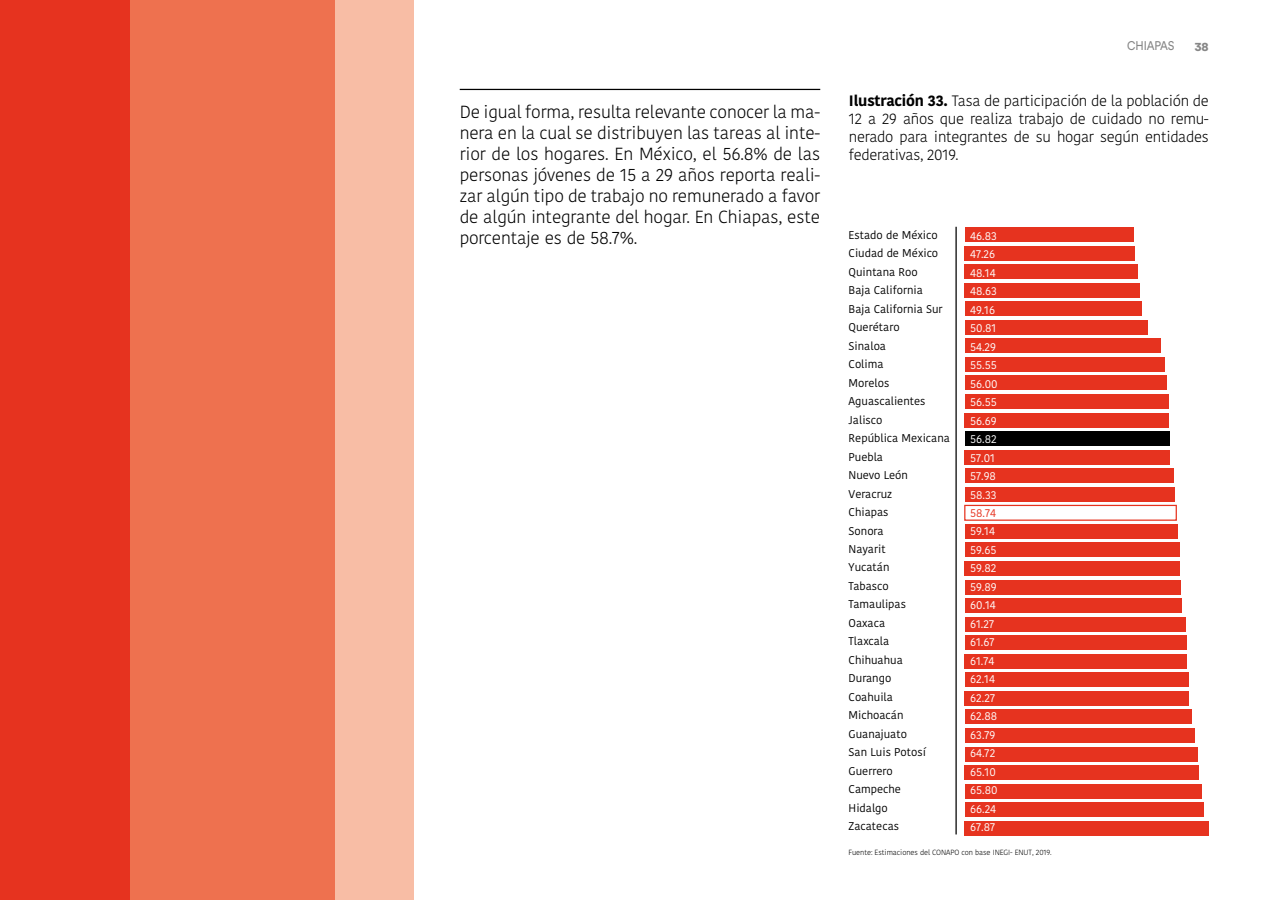
<style>
.page{position:relative;width:1280px;height:900px;background:#fff}
.page>*{position:absolute;margin:0;border:0;box-sizing:border-box;transform-origin:0 0}
.t1{font:300 17.5px/21px "Kohinoor Bangla";letter-spacing:-.01em;color:#000;text-align:justify}
.t2{font:300 15px/18px "Kohinoor Bangla";letter-spacing:-.02em;color:#000;text-align:justify}
.t3{font:12.5px "Circular Std";letter-spacing:-.015em;color:#878787;scale:.9 1}
.t4{font:900 12.5px "Circular Std";color:#878787}
.t5{font:11.25px/18.5px "Kohinoor Bangla";color:#000}
.t6{font:11.25px/18.5px "Kohinoor Bangla";color:#fff}
.t7{font:11.25px "Kohinoor Bangla";color:#e6331f}
.t8{font:300 7.5px "Kohinoor Bangla";letter-spacing:-.01em;color:#000}
.s1{font-weight:700}
</style>
<div class="page">
<div style="left:965px;top:227px;width:168px;height:15px;background:#e6331f"></div>
<div style="left:965px;top:246px;width:170px;height:14px;background:#e6331f"></div>
<div style="left:965px;top:264px;width:173px;height:15px;background:#e6331f"></div>
<div style="left:965px;top:283px;width:175px;height:14px;background:#e6331f"></div>
<div style="left:965px;top:301px;width:177px;height:15px;background:#e6331f"></div>
<div style="left:965px;top:320px;width:183px;height:15px;background:#e6331f"></div>
<div style="left:965px;top:338px;width:195px;height:15px;background:#e6331f"></div>
<div style="left:965px;top:357px;width:200px;height:15px;background:#e6331f"></div>
<div style="left:965px;top:376px;width:201px;height:14px;background:#e6331f"></div>
<div style="left:965px;top:394px;width:203px;height:15px;background:#e6331f"></div>
<div style="left:965px;top:413px;width:204px;height:14px;background:#e6331f"></div>
<div style="left:965px;top:431px;width:204px;height:15px;background:#000"></div>
<div style="left:965px;top:450px;width:205px;height:15px;background:#e6331f"></div>
<div style="left:965px;top:468px;width:209px;height:15px;background:#e6331f"></div>
<div style="left:965px;top:487px;width:210px;height:15px;background:#e6331f"></div>
<div style="left:964px;top:505px;width:213px;height:16px;background:#fff;border:1px solid #e6331f"></div>
<div style="left:965px;top:524px;width:213px;height:15px;background:#e6331f"></div>
<div style="left:965px;top:543px;width:215px;height:14px;background:#e6331f"></div>
<div style="left:965px;top:561px;width:215px;height:15px;background:#e6331f"></div>
<div style="left:965px;top:580px;width:215px;height:14px;background:#e6331f"></div>
<div style="left:965px;top:598px;width:216px;height:15px;background:#e6331f"></div>
<div style="left:965px;top:617px;width:220px;height:15px;background:#e6331f"></div>
<div style="left:965px;top:635px;width:222px;height:15px;background:#e6331f"></div>
<div style="left:965px;top:654px;width:222px;height:15px;background:#e6331f"></div>
<div style="left:965px;top:672px;width:224px;height:15px;background:#e6331f"></div>
<div style="left:965px;top:691px;width:224px;height:15px;background:#e6331f"></div>
<div style="left:965px;top:710px;width:226px;height:14px;background:#e6331f"></div>
<div style="left:965px;top:728px;width:229px;height:15px;background:#e6331f"></div>
<div style="left:965px;top:747px;width:233px;height:14px;background:#e6331f"></div>
<div style="left:965px;top:765px;width:234px;height:15px;background:#e6331f"></div>
<div style="left:965px;top:784px;width:237px;height:15px;background:#e6331f"></div>
<div style="left:965px;top:802px;width:238px;height:15px;background:#e6331f"></div>
<div style="left:965px;top:821px;width:244px;height:15px;background:#e6331f"></div>
<hr style="left:460px;top:89px;width:360px;height:1px;background:#000">
<hr style="left:955px;top:227px;width:2px;height:607px;background:#000">
<div style="left:0;top:0;width:414px;height:900px;background:#ee714f"></div>
<div style="left:0;top:0;width:130px;height:900px;background:#e6331f"></div>
<div style="left:335px;top:0;width:79px;height:900px;background:#f8bda5"></div>
<p class="t1" style="left:460px;top:101px;width:362px">De igual forma, resulta relevante conocer la ma&shy;nera en la cual se distribuyen las tareas al inte&shy;rior de los hogares. En México, el 56.8% de las personas jóvenes de 15 a 29 años reporta reali&shy;zar algún tipo de trabajo no remunerado a favor de algún integrante del hogar. En Chiapas, este porcentaje es de 58.7%.</p>
<p class="t3" style="left:1127px;top:38px;width:54px">CHIAPAS</p>
<p class="t4" style="left:1195px;top:39px;width:16px">38</p>
<h2 class="t2" style="left:849px;top:91px;width:361px"><span class="s1">Ilustración 33.</span> Tasa de participación de la población de 12 a 29 años que realiza trabajo de cuidado no remu&shy;nerado para integrantes de su hogar según entidades federativas, 2019.</h2>
<p class="t5" style="left:849px;top:225px;width:103px">Estado de México<br>Ciudad de México<br>Quintana Roo<br>Baja California<br>Baja California Sur<br>Querétaro<br>Sinaloa<br>Colima<br>Morelos<br>Aguascalientes<br>Jalisco<br>República Mexicana<br>Puebla<br>Nuevo León<br>Veracruz<br>Chiapas<br>Sonora<br>Nayarit<br>Yucatán<br>Tabasco<br>Tamaulipas<br>Oaxaca<br>Tlaxcala<br>Chihuahua<br>Durango<br>Coahuila<br>Michoacán<br>Guanajuato<br>San Luis Potosí<br>Guerrero<br>Campeche<br>Hidalgo<br>Zacatecas</p>
<p class="t6" style="left:970px;top:226px;width:29px">46.83<br>47.26<br>48.14<br>48.63<br>49.16<br>50.81<br>54.29<br>55.55<br>56.00<br>56.55<br>56.69<br>56.82<br>57.01<br>57.98<br>58.33</p>
<p class="t7" style="left:970px;top:504px;width:27px">58.74</p>
<p class="t6" style="left:970px;top:522px;width:29px">59.14<br>59.65<br>59.82<br>59.89<br>60.14<br>61.27<br>61.67<br>61.74<br>62.14<br>62.27<br>62.88<br>63.79<br>64.72<br>65.10<br>65.80<br>66.24<br>67.87</p>
<p class="t8" style="left:849px;top:847px;width:205px">Fuente: Estimaciones del CONAPO con base INEGI- ENUT, 2019.</p>
</div>
